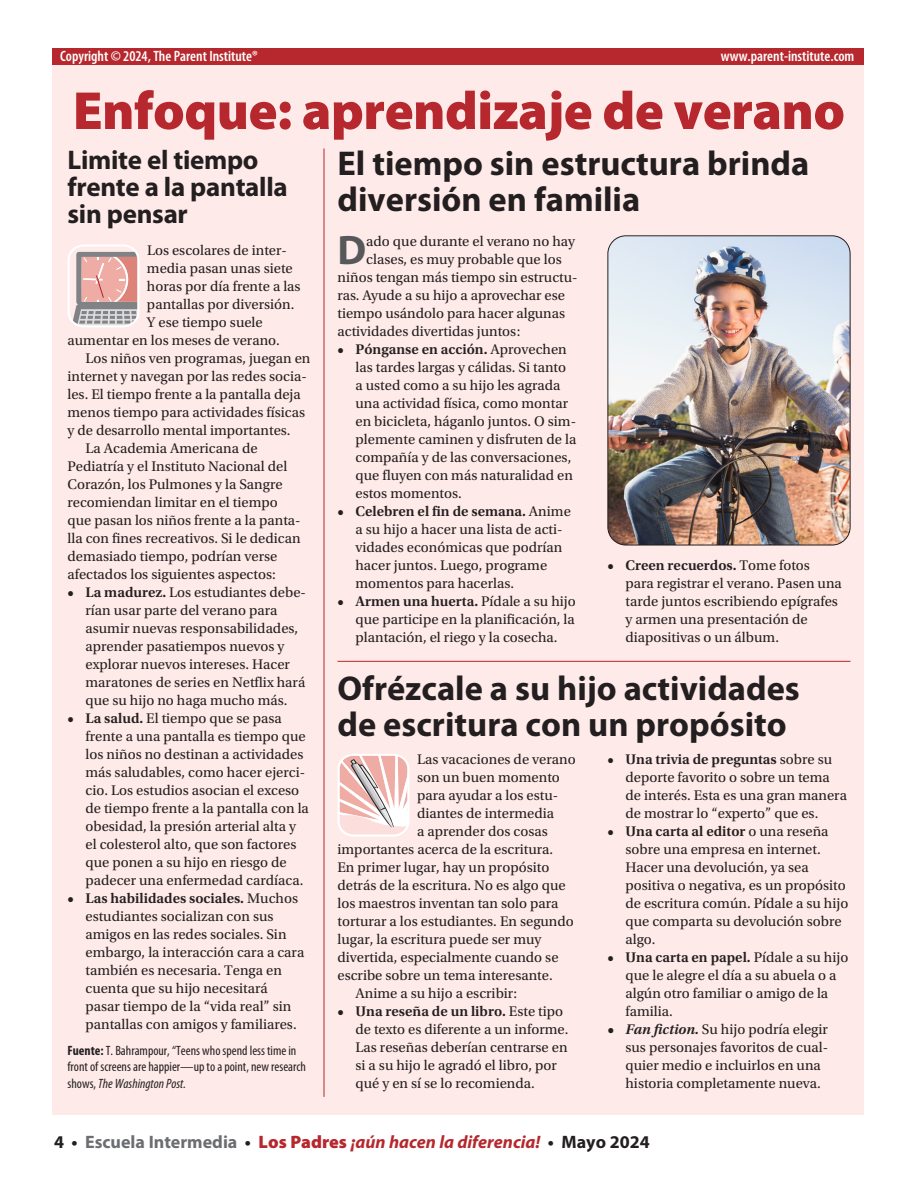
<style>
.page{position:relative;width:918px;height:1188px;background:#fff}
.page>*{position:absolute;margin:0;border:0;box-sizing:border-box;transform-origin:0 0}
.t1{font:900 54px "Myriad Pro";letter-spacing:-.01em;color:#b6282d}
.t2{font:700 41.4px "Myriad Pro";color:#57585a}
.t3{font:700 34.5px/36px "Myriad Pro";color:#231f20}
.t4{font:700 27px/27px "Myriad Pro";letter-spacing:-.01em;color:#231f20}
.t5{font:italic 700 18px "Myriad Pro";color:#b6282d}
.t6{font:600 condensed 15px "Myriad Pro";color:#fff}
.t7{font:14.7px/18px "Utopia Std";color:#231f20}
.t8{font:condensed 13.5px/16.5px "Myriad Pro";color:#231f20}
.s1{font-weight:600}
.s2{font-weight:700}
.s3{font-style:italic}
.s4{font-weight:600;font-style:italic}
.s5{font-style:normal;color:#231f20}
.s6{font-style:normal;color:#6c6d70}
.s7{font-weight:900;font-style:normal}
</style>
<div class="page">
<div style="left:53px;top:64px;width:811px;height:1050px;background:#feeae8"></div>
<div style="left:53px;top:49px;width:811px;height:16px;background:#b6282d"></div>
<hr style="left:338px;top:661px;width:512px;height:1px;background:#b6282d">
<hr style="left:324px;top:148px;width:1px;height:949px;background:#b6282d">
<svg style="left:68px;top:244px;width:72px;height:83px"></svg>
<svg style="left:338px;top:754px;width:72px;height:83px"></svg>
<img style="left:608px;top:236px;width:242px;height:309px">
<div style="left:608px;top:235px;width:242px;height:310px;border:1px solid #231f20;border-radius:18px"></div>
<p class="t6" style="left:60px;top:46px;width:199px">Copyright © 2024, The Parent Institute®</p>
<p class="t6" style="left:721px;top:46px;width:135px">www.parent-institute.com</p>
<h1 class="t1" style="left:73px;top:75px;width:774px">Enfoque: aprendizaje de verano</h1>
<h3 class="t4" style="left:68px;top:145px;width:222px">Limite el tiempo frente a la pantalla sin pensar</h3>
<h3 class="t3" style="left:338px;top:144px;width:473px">El tiempo sin estructura brinda diversión en familia</h3>
<p class="t7" style="left:147px;top:242px;width:141px">Los escolares de inter-</p>
<p class="t7" style="left:147px;top:260px;width:147px">media pasan unas siete</p>
<p class="t7" style="left:147px;top:278px;width:155px">horas por día frente a las</p>
<p class="t7" style="left:147px;top:296px;width:149px">pantallas por diversión.</p>
<p class="t7" style="left:147px;top:314px;width:117px">Y ese tiempo suele</p>
<p class="t7" style="left:68px;top:332px;width:214px">aumentar en los meses de verano.</p>
<p class="t7" style="left:85px;top:350px;width:227px">Los niños ven programas, juegan en</p>
<p class="t7" style="left:68px;top:368px;width:241px">internet y navegan por las redes socia-</p>
<p class="t7" style="left:68px;top:386px;width:235px">les. El tiempo frente a la pantalla deja</p>
<p class="t7" style="left:68px;top:404px;width:239px">menos tiempo para actividades físicas</p>
<p class="t7" style="left:68px;top:422px;width:225px">y de desarrollo mental importantes.</p>
<p class="t7" style="left:85px;top:440px;width:174px">La Academia Americana de</p>
<p class="t7" style="left:68px;top:458px;width:221px">Pediatría y el Instituto Nacional del</p>
<p class="t7" style="left:68px;top:476px;width:217px">Corazón, los Pulmones y la Sangre</p>
<p class="t7" style="left:68px;top:494px;width:212px">recomiendan limitar en el tiempo</p>
<p class="t7" style="left:68px;top:512px;width:235px">que pasan los niños frente a la panta-</p>
<p class="t7" style="left:68px;top:530px;width:235px">lla con fines recreativos. Si le dedican</p>
<p class="t7" style="left:68px;top:548px;width:211px">demasiado tiempo, podrían verse</p>
<p class="t7" style="left:68px;top:566px;width:210px">afectados los siguientes aspectos:</p>
<p class="t7" style="left:86px;top:584px;width:222px;text-indent:-18px"><span class="s1">• La madurez.</span> Los estudiantes debe&shy;rían usar parte del verano para asumir nuevas responsabilidades, aprender pasatiempos nuevos y explorar nuevos intereses. Hacer maratones de series en Netflix hará que su hijo no haga mucho más.</p>
<p class="t7" style="left:86px;top:710px;width:225px;text-indent:-18px"><span class="s1">• La salud.</span> El tiempo que se pasa frente a una pantalla es tiempo que los niños no destinan a actividades más saludables, como hacer ejerci&shy;cio. Los estudios asocian el exceso de tiempo frente a la pantalla con la obesidad, la presión arterial alta y el colesterol alto, que son factores que ponen a su hijo en riesgo de padecer una enfermedad cardíaca.</p>
<p class="t7" style="left:86px;top:890px;width:220px;text-indent:-18px"><span class="s1">• Las habilidades sociales.</span> Muchos estudiantes socializan con sus amigos en las redes sociales. Sin embargo, la interacción cara a cara también es necesaria. Tenga en cuenta que su hijo necesitará pasar tiempo de la “vida real” sin pantallas con amigos y familiares.</p>
<p class="t8" style="left:68px;top:1042px;width:240px"><span class="s2">Fuente:</span> T. Bahrampour, “Teens who spend less time in front of screens are happier—up to a point, new research shows, <span class="s3">The Washington Post.</span></p>
<h2 class="t2" style="left:338px;top:223px;width:30px">D</h2>
<p class="t7" style="left:366px;top:233px;width:210px">ado que durante el verano no hay</p>
<p class="t7" style="left:366px;top:251px;width:197px">clases, es muy probable que los</p>
<p class="t7" style="left:338px;top:269px;width:242px">niños tengan más tiempo sin estructu-</p>
<p class="t7" style="left:338px;top:287px;width:229px">ras. Ayude a su hijo a aprovechar ese</p>
<p class="t7" style="left:338px;top:305px;width:229px">tiempo usándolo para hacer algunas</p>
<p class="t7" style="left:338px;top:323px;width:184px">actividades divertidas juntos:</p>
<p class="t7" style="left:356px;top:341px;width:222px;text-indent:-18px"><span class="s1">• Pónganse en acción.</span> Aprovechen las tardes largas y cálidas. Si tanto a usted como a su hijo les agrada una actividad física, como montar en bicicleta, háganlo juntos. O sim&shy;plemente caminen y disfruten de la compañía y de las conversaciones, que fluyen con más naturalidad en estos momentos.</p>
<p class="t7" style="left:356px;top:503px;width:217px;text-indent:-18px"><span class="s1">• Celebren el fin de semana.</span> Anime a su hijo a hacer una lista de acti&shy;vidades económicas que podrían hacer juntos. Luego, programe momentos para hacerlas.</p>
<p class="t7" style="left:356px;top:593px;width:222px;text-align:justify;text-indent:-18px"><span class="s1">• Armen una huerta.</span> Pídale a su hijo que participe en la planificación, la plantación, el riego y la cosecha.</p>
<p class="t7" style="left:626px;top:556px;width:218px;text-indent:-18px"><span class="s1">• Creen recuerdos.</span> Tome fotos para registrar el verano. Pasen una tarde juntos escribiendo epígrafes y armen una presentación de diapositivas o un álbum.</p>
<h3 class="t3" style="left:338px;top:670px;width:464px">Ofrézcale a su hijo actividades de escritura con un propósito</h3>
<p class="t7" style="left:417px;top:751px;width:160px">Las vacaciones de verano</p>
<p class="t7" style="left:417px;top:769px;width:144px">son un buen momento</p>
<p class="t7" style="left:417px;top:787px;width:143px">para ayudar a los estu-</p>
<p class="t7" style="left:417px;top:805px;width:139px">diantes de intermedia</p>
<p class="t7" style="left:417px;top:823px;width:132px">a aprender dos cosas</p>
<p class="t7" style="left:338px;top:841px;width:217px">importantes acerca de la escritura.</p>
<p class="t7" style="left:338px;top:859px;width:213px">En primer lugar, hay un propósito</p>
<p class="t7" style="left:338px;top:877px;width:230px">detrás de la escritura. No es algo que</p>
<p class="t7" style="left:338px;top:895px;width:223px">los maestros inventan tan solo para</p>
<p class="t7" style="left:338px;top:913px;width:238px">torturar a los estudiantes. En segundo</p>
<p class="t7" style="left:338px;top:931px;width:206px">lugar, la escritura puede ser muy</p>
<p class="t7" style="left:338px;top:949px;width:223px">divertida, especialmente cuando se</p>
<p class="t7" style="left:338px;top:967px;width:217px">escribe sobre un tema interesante.</p>
<p class="t7" style="left:355px;top:985px;width:163px">Anime a su hijo a escribir:</p>
<p class="t7" style="left:356px;top:1003px;width:214px;text-indent:-18px"><span class="s1">• Una reseña de un libro.</span> Este tipo de texto es diferente a un informe.<br>Las reseñas deberían centrarse en si a su hijo le agradó el libro, por qué y en sí se lo recomienda.</p>
<p class="t7" style="left:626px;top:751px;width:223px;text-indent:-18px"><span class="s1">• Una trivia de preguntas</span> sobre su deporte favorito o sobre un tema de interés. Esta es una gran manera de mostrar lo “experto” que es.</p>
<p class="t7" style="left:626px;top:823px;width:224px;text-indent:-18px"><span class="s1">• Una carta al editor</span> o una reseña sobre una empresa en internet.<br>Hacer una devolución, ya sea positiva o negativa, es un propósito de escritura común. Pídale a su hijo que comparta su devolución sobre algo.</p>
<p class="t7" style="left:626px;top:949px;width:224px;text-indent:-18px"><span class="s1">• Una carta en papel.</span> Pídale a su hijo que le alegre el día a su abuela o a algún otro familiar o amigo de la familia.</p>
<p class="t7" style="left:626px;top:1021px;width:204px;text-indent:-18px"><span class="s4">• Fan fiction.</span> Su hijo podría elegir sus personajes favoritos de cual&shy;quier medio e incluirlos en una historia completamente nueva.</p>
<p class="t5" style="left:54px;top:1130px;width:597px"><span class="s5">4 •</span> <span class="s6">Escuela Intermedia</span> <span class="s5">•</span> <span class="s7">Los Padres</span> ¡aún hacen la diferencia! <span class="s5">• Mayo 2024</span></p>
</div>
